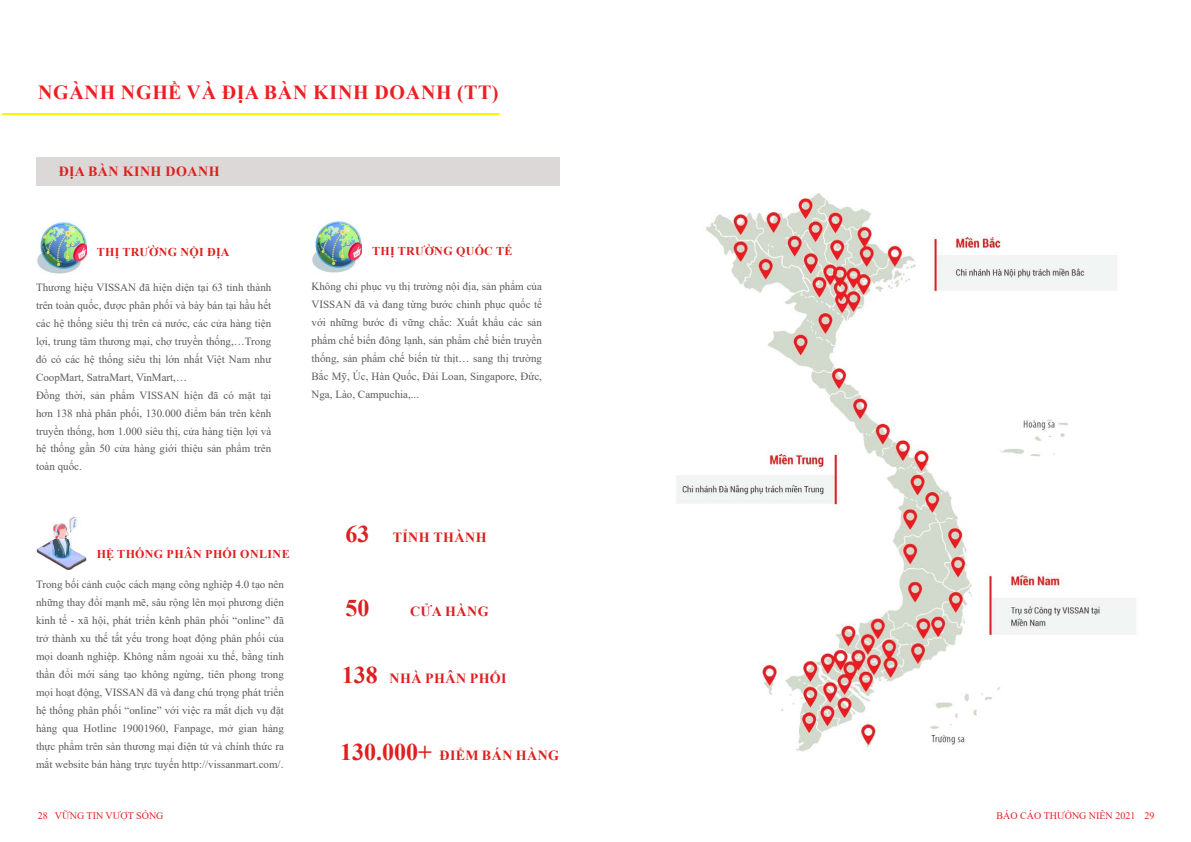
<style>
.page{position:relative;width:1191px;height:842px;background:#fff}
.page>*{position:absolute;margin:0;border:0;box-sizing:border-box;transform-origin:0 0}
.t1{font:700 24px "Times New Roman";color:#df1f20}
.t2{font:700 20px "Times New Roman";letter-spacing:.035em;color:#ed1f24}
.t3{font:700 14px "Times New Roman";letter-spacing:.035em;color:#df1f20}
.t4{font:700 12px "Times New Roman";letter-spacing:.02em;color:#df1f20}
.t5{font:11px/18px "Times New Roman";color:#58595b;text-align:justify}
.t6{font:10px "Times New Roman";color:#df1f20}
.s1{font-size:24px}
</style>
<div class="page">
<div style="left:36px;top:157px;width:523px;height:28px;background:#ddd8d8"></div>
<hr style="left:2px;top:113px;width:497px;height:2px;background:#fff200">
<img style="left:677px;top:193px;width:459px;height:559px">
<img style="left:37px;top:222px;width:49px;height:52px">
<img style="left:312px;top:222px;width:50px;height:51px">
<img style="left:36px;top:538px;width:38px;height:32px">
<img style="left:74px;top:551px;width:12px;height:17px">
<img style="left:53px;top:517px;width:24px;height:21px">
<h2 class="t2" style="left:38px;top:77px;width:462px">NGÀNH NGHỀ VÀ ĐỊA BÀN KINH DOANH (TT)</h2>
<p class="t3" style="left:59px;top:161px;width:162px">ĐỊA BÀN KINH DOANH</p>
<p class="t4" style="left:97px;top:244px;width:134px">THỊ TRƯỜNG NỘI ĐỊA</p>
<p class="t5" style="left:36px;top:277px;width:237px;text-align:left">Thương hiệu VISSAN đã hiện diện tại 63 tỉnh thành trên toàn quốc, được phân phối và bày bán tại hầu hết các hệ thống siêu thị trên cả nước, các cửa hàng tiện lợi, trung tâm thương mại, chợ truyền thống,…Trong đó có các hệ thống siêu thị lớn nhất Việt Nam như CoopMart, SatraMart, VinMart,…<br>Đồng thời, sản phẩm VISSAN hiện đã có mặt tại hơn 138 nhà phân phối, 130.000 điểm bán trên kênh truyền thống, hơn 1.000 siêu thị, cửa hàng tiện lợi và hệ thống gần 50 cửa hàng giới thiệu sản phẩm trên toàn quốc.</p>
<p class="t4" style="left:97px;top:545px;width:194px">HỆ THỐNG PHÂN PHỐI ONLINE</p>
<p class="t5" style="left:36px;top:575px;width:249px">Trong bối cảnh cuộc cách mạng công nghiệp 4.0 tạo nên những thay đổi mạnh mẽ, sâu rộng lên mọi phương diện kinh tế - xã hội, phát triển kênh phân phối “online” đã trở thành xu thế tất yếu trong hoạt động phân phối của mọi doanh nghiệp. Không nằm ngoài xu thế, bằng tinh thần đổi mới sáng tạo không ngừng, tiên phong trong mọi hoạt động, VISSAN đã và đang chú trọng phát triển hệ thống phân phối “online” với việc ra mắt dịch vụ đặt hàng qua Hotline 19001960, Fanpage, mở gian hàng thực phẩm trên sàn thương mại điện tử và chính thức ra mắt website bán hàng trực tuyến http://vissanmart.com/.</p>
<p class="t4" style="left:372px;top:242px;width:142px">THỊ TRƯỜNG QUỐC TẾ</p>
<p class="t5" style="left:311px;top:277px;width:232px">Không chỉ phục vụ thị trường nội địa, sản phẩm của VISSAN đã và đang từng bước chinh phục quốc tế với những bước đi vững chắc: Xuất khẩu các sản phẩm chế biến đông lạnh, sản phẩm chế biến truyền thống, sản phẩm chế biến từ thịt… sang thị trường Bắc Mỹ, Úc, Hàn Quốc, Đài Loan, Singapore, Đức, Nga, Lào, Campuchia,...</p>
<p class="t3" style="left:345px;top:527px;width:143px"><span class="s1">63</span> TỈNH THÀNH</p>
<h1 class="t1" style="left:345px;top:591px;width:25px">50</h1>
<p class="t3" style="left:410px;top:601px;width:80px">CỬA HÀNG</p>
<p class="t3" style="left:342px;top:668px;width:166px"><span class="s1">138</span> NHÀ PHÂN PHỐI</p>
<p class="t3" style="left:340px;top:745px;width:220px"><span class="s1">130.000+</span> ĐIỂM BÁN HÀNG</p>
<p class="t6" style="left:38px;top:809px;width:127px">28 VỮNG TIN VƯỢT SÓNG</p>
<p class="t6" style="left:996px;top:808px;width:159px">BÁO CÁO THƯỜNG NIÊN 2021 29</p>
</div>
